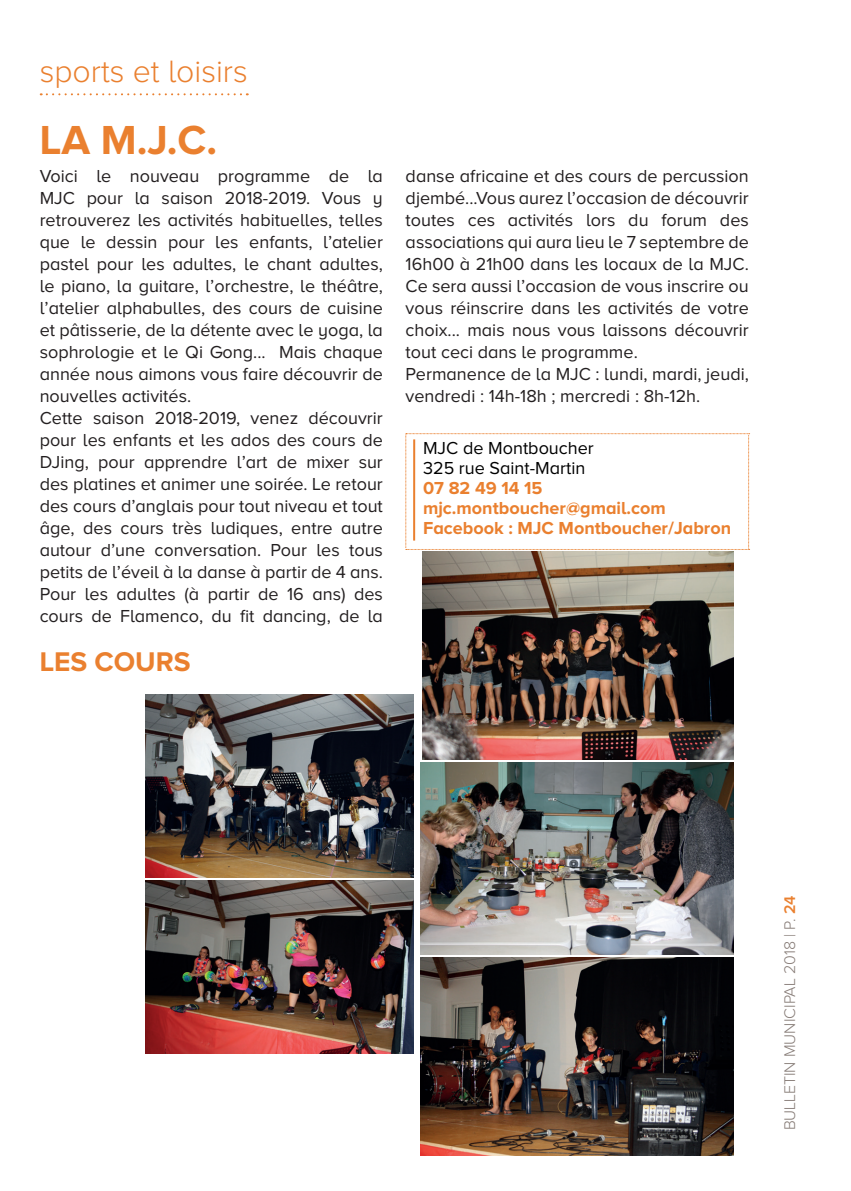
<style>
.page{position:relative;width:851px;height:1191px;background:#fff}
.page>*{position:absolute;margin:0;border:0;box-sizing:border-box;transform-origin:0 0}
.t1{font:700 42px "Proxima Nova A";color:#ea802f}
.t2{font:300 32px "Proxima Nova A";color:#ea802f}
.t3{font:700 28px "Proxima Nova A";color:#ea802f}
.t4{font:18px/22px "Proxima Nova A";color:#231f20}
.t5{font:700 18px/20px "Proxima Nova A";color:#ea802f}
.t6{font:18px/20px "Proxima Nova A";color:#000}
.t7{font:300 16px "Proxima Nova A";color:#867b76}
.s1{font-weight:600;color:#ea802f}
</style>
<div class="page">
<svg style="left:41px;top:93px;width:207px;height:2px"></svg>
<svg style="left:405px;top:433px;width:344px;height:117px"></svg>
<hr style="left:413px;top:439px;width:2px;height:101px;background:#ea802f">
<img style="left:146px;top:694px;width:268px;height:184px">
<img style="left:422px;top:552px;width:311px;height:207px">
<img style="left:146px;top:880px;width:268px;height:173px">
<img style="left:421px;top:762px;width:312px;height:192px">
<img style="left:421px;top:957px;width:312px;height:198px">
<h2 class="t2" style="left:40px;top:54px;width:209px">sports et loisirs</h2>
<h1 class="t1" style="left:40px;top:116px;width:179px">LA M.J.C.</h1>
<p class="t4" style="left:40px;top:165px;width:345px">Voici le nouveau programme de la MJC pour la saison 2018-2019. Vous y retrouverez les activités habituelles, telles que le dessin pour les enfants, l’atelier pastel pour les adultes, le chant adultes, le piano, la guitare, l’orchestre, le théâtre, l’atelier alphabulles, des cours de cuisine et pâtisserie, de la détente avec le yoga, la sophrologie et le Qi Gong... Mais chaque année nous aimons vous faire découvrir de nouvelles activités.<br>Cette saison 2018-2019, venez découvrir pour les enfants et les ados des cours de DJing, pour apprendre l’art de mixer sur des platines et animer une soirée. Le retour des cours d’anglais pour tout niveau et tout âge, des cours très ludiques, entre autre autour d’une conversation. Pour les tous petits de l’éveil à la danse à partir de 4 ans.<br>Pour les adultes (à partir de 16 ans) des cours de Flamenco, du fit dancing, de la</p>
<p class="t4" style="left:405px;top:165px;width:345px">danse africaine et des cours de percussion djembé...Vous aurez l’occasion de découvrir toutes ces activités lors du forum des associations qui aura lieu le 7 septembre de 16h00 à 21h00 dans les locaux de la MJC.<br>Ce sera aussi l’occasion de vous inscrire ou vous réinscrire dans les activités de votre choix... mais nous vous laissons découvrir tout ceci dans le programme.<br>Permanence de la MJC : lundi, mardi, jeudi, vendredi : 14h-18h ; mercredi : 8h-12h.</p>
<p class="t6" style="left:423px;top:437px;width:172px">MJC de Montboucher<br>325 rue Saint-Martin</p>
<p class="t5" style="left:423px;top:477px;width:309px">07 82 49 14 15 mjc.montboucher@gmail.com<br>Facebook : MJC Montboucher/Jabron</p>
<h3 class="t3" style="left:40px;top:645px;width:152px">LES COURS</h3>
<p class="t7" style="left:781px;top:1130px;width:236px;rotate:-90deg">BULLETIN MUNICIPAL 2018 | P. <span class="s1">24</span></p>
</div>
